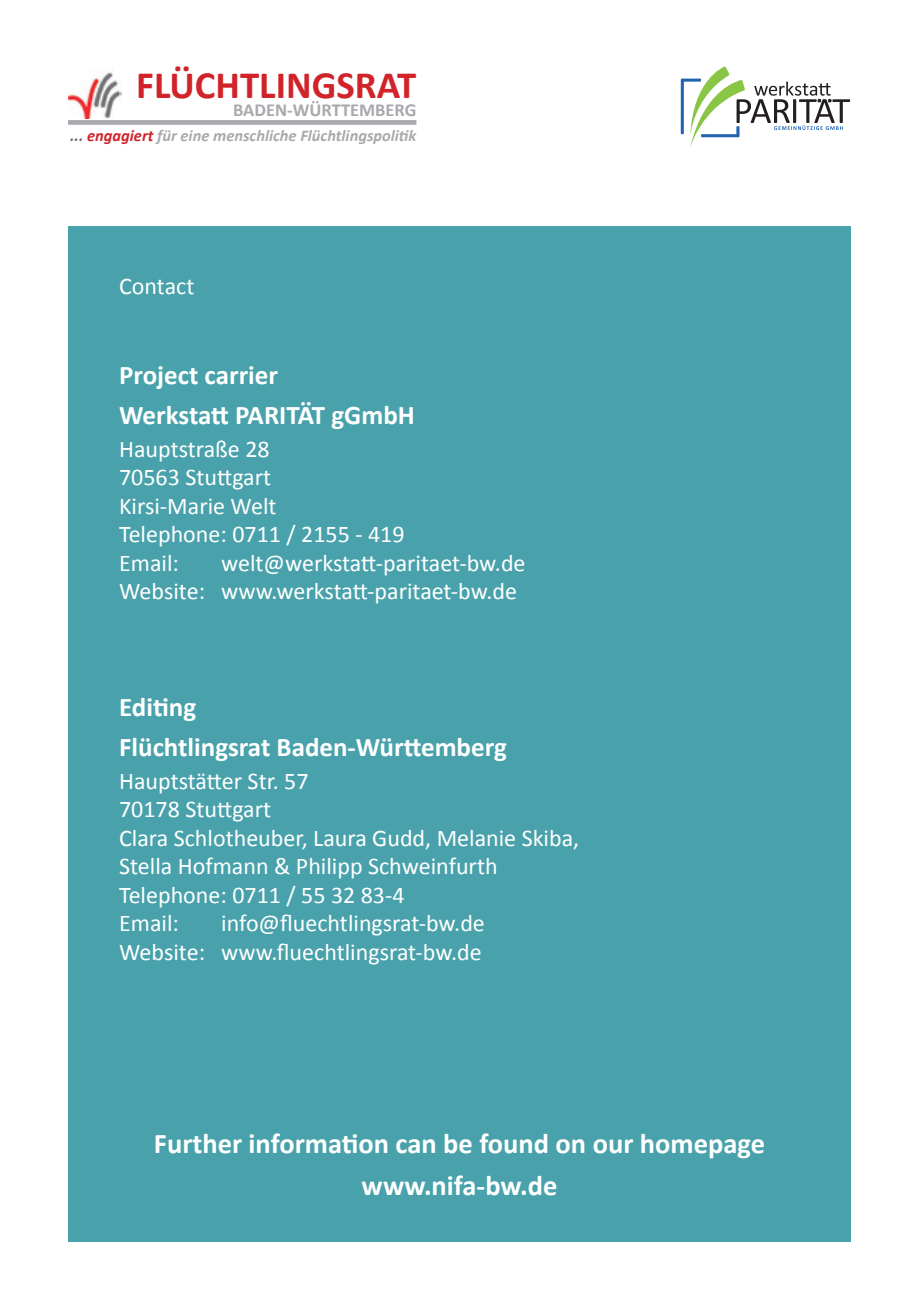
<style>
.page{position:relative;width:919px;height:1310px;background:#fff}
.page>*{position:absolute;margin:0;border:0;box-sizing:border-box;transform-origin:0 0}
.t1{font:700 38.7px "Calibri";color:#d1232a}
.t2{font:700 28.5px/42px "Calibri";color:#fff;text-align:center}
.t3{font:700 27px/40.2px "Calibri";color:#fff}
.t4{font:24px/28.5px "Calibri";color:#fff}
.t5{font:700 18.3px "Calibri";color:#a8a9ad}
.t6{font:italic 700 16.5px "Calibri";color:#a8a9ad}
.s1{color:#6c6d70}
.s2{color:#d1232a}
</style>
<div class="page">
<div style="left:68px;top:226px;width:782px;height:1016px;background:#49a2ab"></div>
<div style="left:68px;top:120px;width:348px;height:5px;background:#a8a9ad"></div>
<img style="left:68px;top:68px;width:54px;height:51px">
<svg style="left:680px;top:67px;width:170px;height:80px"></svg>
<h1 class="t1" style="left:136px;top:60px;width:281px">FLÜCHTLINGSRAT</h1>
<p class="t5" style="left:233px;top:98px;width:185px">BADEN-WÜRTTEMBERG</p>
<p class="t6" style="left:70px;top:125px;width:347px"><span class="s1">...</span> <span class="s2">engagiert</span> für eine menschliche Flüchtlingspolitik</p>
<p class="t4" style="left:119px;top:272px;width:77px">Contact</p>
<p class="t3" style="left:119px;top:354px;width:297px">Project carrier<br>Werkstatt PARITÄT gGmbH</p>
<p class="t4" style="left:119px;top:434px;width:287px">Hauptstraße 28<br>70563 Stuttgart<br>Kirsi-Marie Welt<br>Telephone: 0711 / 2155 - 419<br>Email:</p>
<p class="t4" style="left:119px;top:548px;width:408px;text-indent:102px">welt@werkstatt-paritaet-bw.de<br>Website: www.werkstatt-paritaet-bw.de</p>
<p class="t3" style="left:119px;top:686px;width:389px">Editing<br>Flüchtlingsrat Baden-Württemberg</p>
<p class="t4" style="left:119px;top:766px;width:461px">Hauptstätter Str. 57<br>70178 Stuttgart<br>Clara Schlotheuber, Laura Gudd, Melanie Skiba,<br>Stella Hofmann &amp; Philipp Schweinfurth<br>Telephone: 0711 / 55 32 83-4<br>Email:</p>
<p class="t4" style="left:119px;top:909px;width:367px;text-align:right">info@fluechtlingsrat-bw.de<br>Website: www.fluechtlingsrat-bw.de</p>
<p class="t2" style="left:154px;top:1122px;width:612px">Further information can be found on our homepage www.nifa-bw.de</p>
</div>
